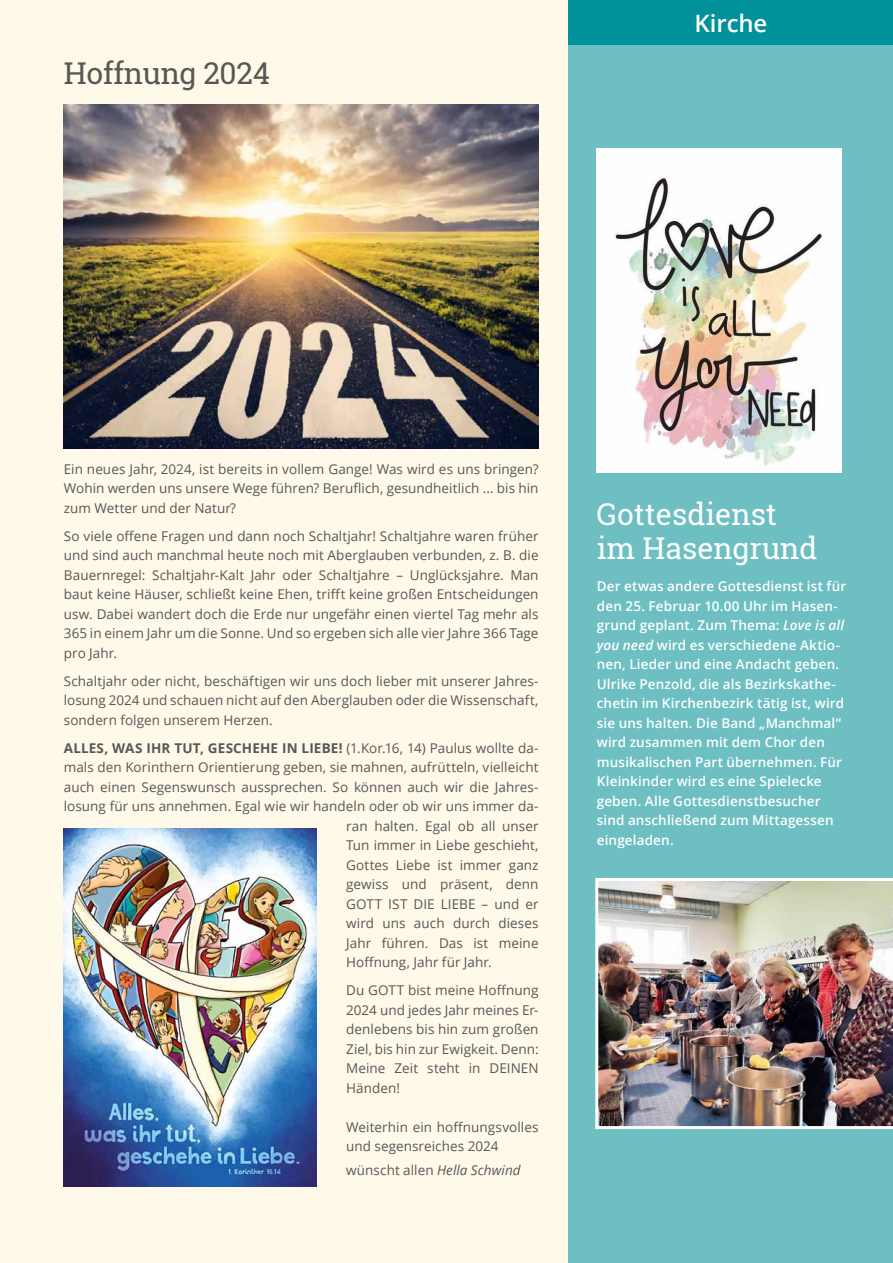
<style>
.page{position:relative;width:893px;height:1263px;background:#fef9e9}
.page>*{position:absolute;margin:0;border:0;box-sizing:border-box;transform-origin:0 0}
.t1{font:30px/34.5px "Roboto Slab";color:#fff}
.t2{font:30px "Roboto Slab";letter-spacing:-.01em;color:#575756}
.t3{font:600 24px "Open Sans";letter-spacing:-.005em;color:#fff}
.t4{font:13.5px/19.5px "Open Sans";letter-spacing:.005em;color:#575756;text-align:justify}
.t5{font:600 13.5px/19.5px "Open Sans";letter-spacing:.01em;color:#fff}
.t6{font:700 13.5px "Open Sans";letter-spacing:.01em;color:#575756}
.s1{font-weight:400}
.s2{font-style:italic}
</style>
<div class="page">
<div style="left:568px;top:32px;width:325px;height:1231px;background:#6dbfc2"></div>
<div style="left:569px;top:0;width:324px;height:45px;background:#00919b"></div>
<img style="left:64px;top:829px;width:252px;height:357px">
<img style="left:64px;top:105px;width:475px;height:344px">
<img style="left:595px;top:878px;width:298px;height:251px">
<img style="left:597px;top:149px;width:245px;height:324px">
<h1 class="t2" style="left:64px;top:52px;width:208px">Hoffnung 2024</h1>
<h2 class="t3" style="left:694px;top:7px;width:75px">Kirche</h2>
<p class="t4" style="left:64px;top:459px;width:476px">Ein neues Jahr, 2024, ist bereits in vollem Gange! Was wird es uns bringen?<br>Wohin werden uns unsere Wege führen? Beruflich, gesundheitlich ... bis hin zum Wetter und der Natur?</p>
<p class="t4" style="left:64px;top:526px;width:476px">So viele offene Fragen und dann noch Schaltjahr! Schaltjahre waren früher und sind auch manchmal heute noch mit Aberglauben verbunden, z. B. die Bauernregel: Schaltjahr-Kalt Jahr oder Schaltjahre – Unglücksjahre. Man baut keine Häuser, schließt keine Ehen, trifft keine großen Entscheidungen usw. Dabei wandert doch die Erde nur ungefähr einen viertel Tag mehr als 365 in einem Jahr um die Sonne. Und so ergeben sich alle vier Jahre 366 Tage pro Jahr.</p>
<p class="t4" style="left:64px;top:671px;width:476px">Schaltjahr oder nicht, beschäftigen wir uns doch lieber mit unserer Jahres&shy;losung 2024 und schauen nicht auf den Aberglauben oder die Wissenschaft, sondern folgen unserem Herzen.</p>
<p class="t6" style="left:64px;top:738px;width:476px">ALLES, WAS IHR TUT, GESCHEHE IN LIEBE! <span class="s1">(1.Kor.16, 14) Paulus wollte da-</span></p>
<p class="t4" style="left:64px;top:757px;width:476px">mals den Korinthern Orientierung geben, sie mahnen, aufrütteln, vielleicht</p>
<p class="t4" style="left:64px;top:777px;width:476px">auch einen Segenswunsch aussprechen. So können auch wir die Jahres-</p>
<p class="t4" style="left:64px;top:796px;width:476px">losung für uns annehmen. Egal wie wir handeln oder ob wir uns immer da-</p>
<p class="t4" style="left:346px;top:816px;width:194px">ran halten. Egal ob all unser</p>
<p class="t4" style="left:346px;top:835px;width:194px">Tun immer in Liebe geschieht,</p>
<p class="t4" style="left:346px;top:855px;width:194px">Gottes Liebe ist immer ganz</p>
<p class="t4" style="left:346px;top:874px;width:194px">gewiss und präsent, denn</p>
<p class="t4" style="left:346px;top:894px;width:194px">GOTT IST DIE LIEBE – und er</p>
<p class="t4" style="left:346px;top:913px;width:194px">wird uns auch durch dieses</p>
<p class="t4" style="left:346px;top:933px;width:194px">Jahr führen. Das ist meine</p>
<p class="t4" style="left:346px;top:952px;width:147px">Hoffnung, Jahr für Jahr.</p>
<p class="t4" style="left:346px;top:980px;width:194px">Du GOTT bist meine Hoffnung 2024 und jedes Jahr meines Er&shy;denlebens bis hin zum großen Ziel, bis hin zur Ewigkeit. Denn:<br>Meine Zeit steht in DEINEN Händen!</p>
<p class="t4" style="left:346px;top:1116px;width:194px">Weiterhin ein hoffnungsvolles und segensreiches 2024</p>
<p class="t4" style="left:346px;top:1160px;width:176px">wünscht allen <span class="s2">Hella Schwind</span></p>
<h1 class="t1" style="left:597px;top:496px;width:222px">Gottesdienst im Hasengrund</h1>
<p class="t5" style="left:597px;top:576px;width:251px">Der etwas andere Gottesdienst ist für den 25. Februar 10.00 Uhr im Hasen&shy;grund geplant. Zum Thema: <span class="s2">Love is all you need</span> wird es verschiedene Aktio&shy;nen, Lieder und eine Andacht geben.<br>Ulrike Penzold, die als Bezirkskathe&shy;chetin im Kirchenbezirk tätig ist, wird sie uns halten. Die Band „Manchmal“ wird zusammen mit dem Chor den musikalischen Part übernehmen. Für Kleinkinder wird es eine Spielecke geben. Alle Gottesdienstbesucher sind anschließend zum Mittagessen eingeladen.</p>
</div>
